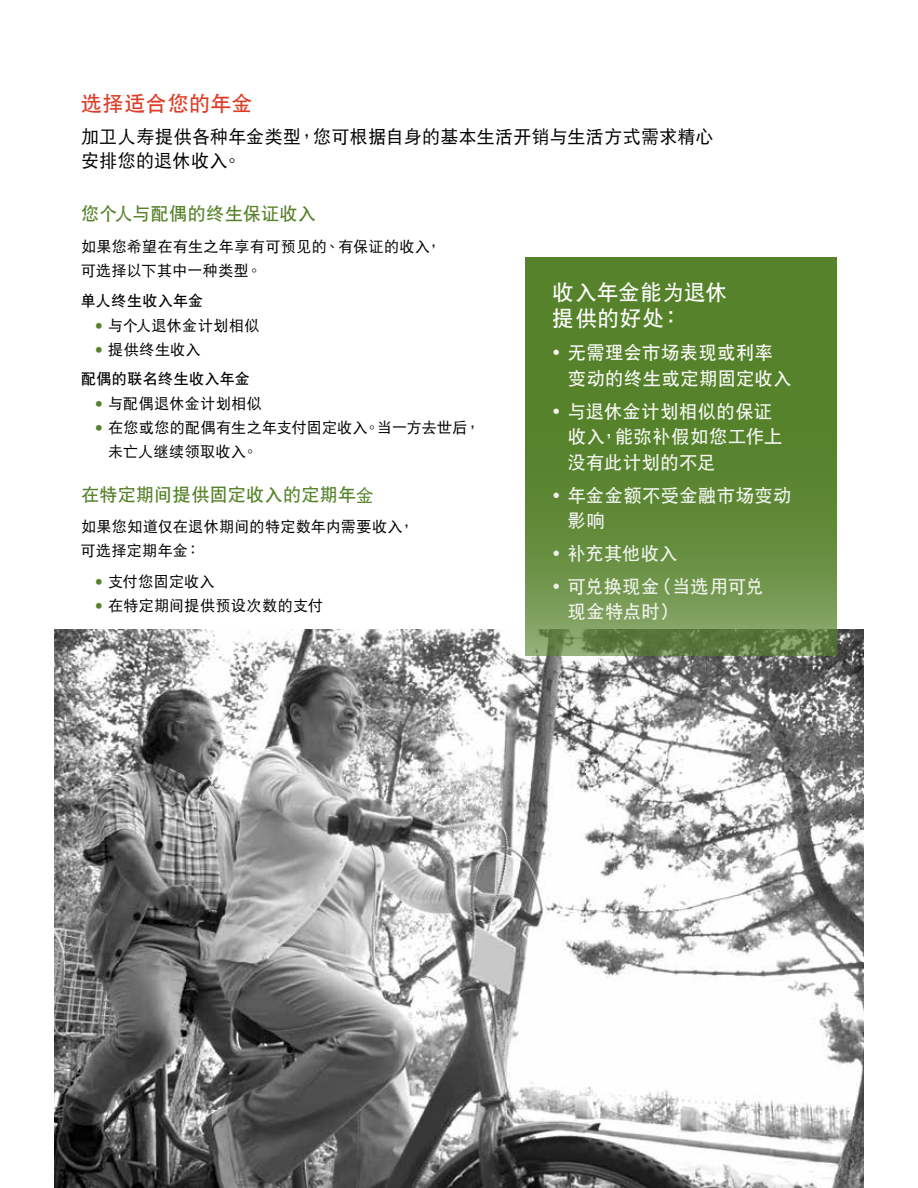
<style>
.page{position:relative;width:918px;height:1188px;background:#fff}
.page>*{position:absolute;margin:0;border:0;box-sizing:border-box;transform-origin:0 0}
.t1{font:21.6px/26px "DF Hei GB5 HK W7";letter-spacing:.025em;color:#fff}
.t2{font:21px "DF Hei GB5 HK W7";letter-spacing:.025em;color:#df3c26}
.t3{font:18.3px/25.5px "DF Hei GB5 HK W7";letter-spacing:.02em;color:#fff}
.t4{font:18px/24px "DF Hei GB5 HK W5";letter-spacing:.025em;color:#000}
.t5{font:18px "DF Hei GB5 HK W7";letter-spacing:.02em;color:#56822b}
.t6{font:15px/24px "DF Hei GB5 HK W5";letter-spacing:.025em;color:#000}
.t7{font:15px "DF Hei GB5 HK W7";letter-spacing:.025em;color:#000}
.s1{font-family:"DF Hei GB5 HK W5"}
</style>
<div class="page">
<img style="left:54px;top:630px;width:810px;height:558px">
<svg style="left:526px;top:257px;width:311px;height:399px;background:#5f8737"></svg>
<svg style="left:554px;top:350px;width:6px;height:5px"></svg>
<svg style="left:554px;top:408px;width:6px;height:6px"></svg>
<svg style="left:554px;top:492px;width:6px;height:6px"></svg>
<svg style="left:554px;top:551px;width:6px;height:5px"></svg>
<svg style="left:554px;top:584px;width:6px;height:5px"></svg>
<h2 class="t2" style="left:81px;top:92px;width:173px">選擇適合您的年金</h2>
<p class="t4" style="left:81px;top:125px;width:634px">加衛人壽提供各種年金類型，您可根據自身的基本生活開銷與生活方式需求精心安排您的退休收入。</p>
<p class="t5" style="left:81px;top:204px;width:237px">您個人與配偶的終生保證收入</p>
<p class="t6" style="left:81px;top:234px;width:362px">如果您希望在有生之年享有可預見的、有保證的收入，可選擇以下其中一種類型。</p>
<p class="t7" style="left:81px;top:292px;width:124px">單人終生收入年金</p>
<p class="t6" style="left:108px;top:313px;width:153px">與個人退休金計劃相似提供終生收入</p>
<p class="t7" style="left:81px;top:371px;width:170px">配偶的聯名終生收入年金</p>
<p class="t6" style="left:108px;top:392px;width:374px">與配偶退休金計劃相似<br>在您或您的配偶有生之年支付固定收入。當一方去世後，未亡人繼續領取收入。</p>
<p class="t5" style="left:81px;top:484px;width:294px">在特定期間提供固定收入的定期年<span class="s1">金</span></p>
<p class="t6" style="left:81px;top:515px;width:335px">如果您知道僅在退休期間的特定數年內需要收入，可選擇定期年金：</p>
<p class="t6" style="left:108px;top:570px;width:216px">支付您固定收入<br>在特定期間提供預設次數的支付</p>
<h1 class="t1" style="left:553px;top:279px;width:176px">收入年金能為退休提供的好處：</h1>
<p class="t3" style="left:568px;top:339px;width:225px">無需理會市場表現或利率變動的終生或定期固定收入</p>
<p class="t3" style="left:568px;top:398px;width:216px">與退休金計劃相似的保證收入，能彌補假如您工作上沒有此計劃的不足</p>
<p class="t3" style="left:568px;top:482px;width:225px">年金金額不受金融市場變動影響</p>
<p class="t3" style="left:568px;top:537px;width:198px;line-height:33px">補充其他收入<br>可兌換現金（當選用可兌</p>
<p class="t3" style="left:568px;top:599px;width:110px">現金特點時）</p>
</div>
